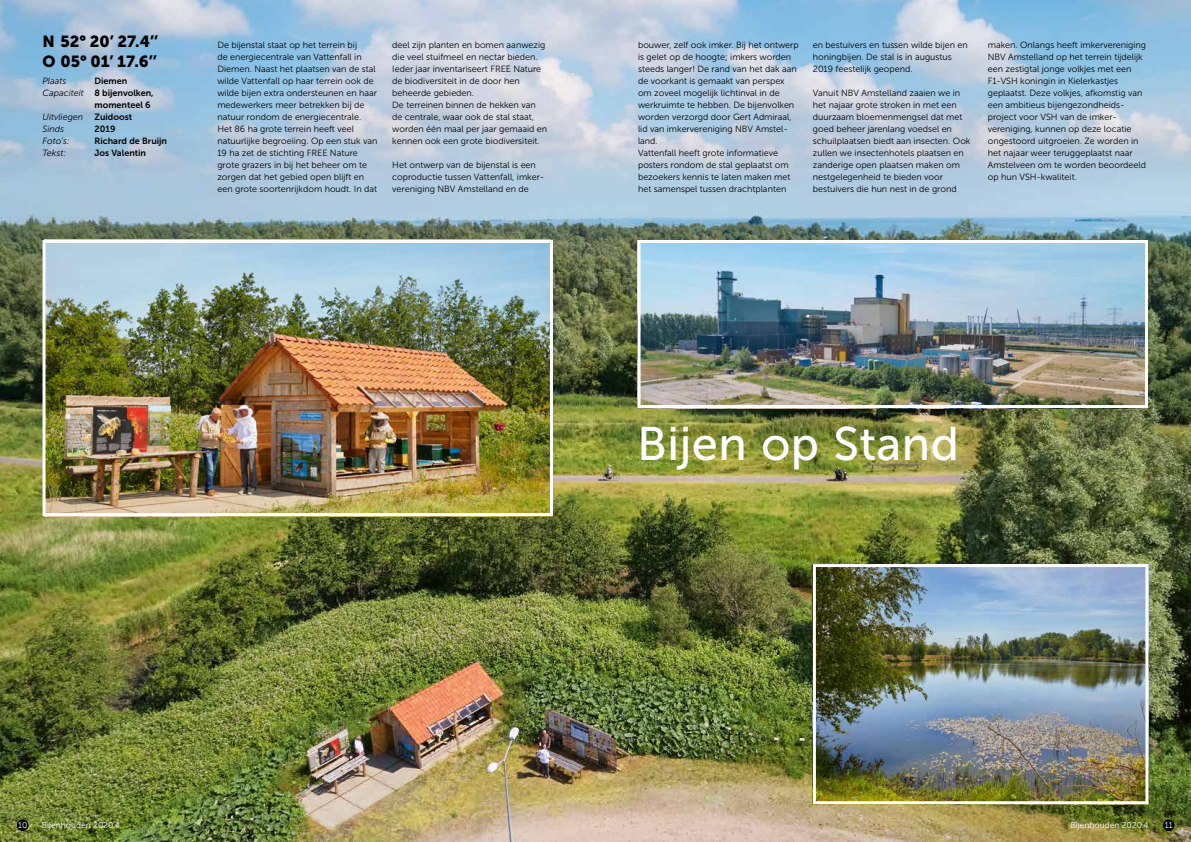
<style>
.page{position:relative;width:1191px;height:842px;background:#fff}
.page>*{position:absolute;margin:0;border:0;box-sizing:border-box;transform-origin:0 0}
.t1{font:47px "Museo Sans 500";letter-spacing:.01em;color:#fff}
.t2{font:16px/20px "Museo Sans 900";color:#000}
.t3{font:9px/12px "Museo Sans 300";color:#000}
.t4{font:9px "Museo Sans 700";color:#000}
.t5{font:italic 9px "Museo Sans 300";color:#000}
.t6{font:8.5px "Museo Sans 300";color:#fff}
.s1{font-family:"Museo Sans 300";font-style:italic}
</style>
<div class="page">
<img style="left:0;top:0;width:1191px;height:842px">
<img style="left:47px;top:244px;width:502px;height:268px">
<div style="left:43px;top:240px;width:510px;height:276px;border:3px solid #fff"></div>
<img style="left:817px;top:568px;width:327px;height:232px">
<div style="left:813px;top:564px;width:335px;height:240px;border:3px solid #fff"></div>
<img style="left:641px;top:244px;width:503px;height:160px">
<div style="left:637px;top:240px;width:511px;height:168px;border:3px solid #fff"></div>
<div style="left:1163px;top:819px;width:11px;height:12px;background:#000;border-radius:50%"></div>
<div style="left:17px;top:819px;width:11px;height:12px;background:#000;border-radius:50%"></div>
<h2 class="t2" style="left:43px;top:32px;width:117px">N 52° 20’ 27.4’’<br>O 05° 01’ 17.6’’</h2>
<p class="t5" style="left:43px;top:76px;width:25px">Plaats</p>
<p class="t4" style="left:95px;top:76px;width:34px">Diemen</p>
<p class="t4" style="left:43px;top:88px;width:113px"><span class="s1">Capaciteit</span> 8 bijenvolken,</p>
<p class="t4" style="left:95px;top:100px;width:58px">momenteel 6</p>
<p class="t5" style="left:43px;top:112px;width:42px">Uitvliegen</p>
<p class="t4" style="left:95px;top:112px;width:39px">Zuidoost</p>
<p class="t5" style="left:43px;top:124px;width:23px">Sinds</p>
<p class="t4" style="left:95px;top:124px;width:22px">2019</p>
<p class="t5" style="left:43px;top:136px;width:29px">Foto’s:</p>
<p class="t4" style="left:95px;top:136px;width:74px">Richard de Bruijn</p>
<p class="t5" style="left:43px;top:148px;width:25px">Tekst:</p>
<p class="t4" style="left:95px;top:148px;width:53px">Jos Valentin</p>
<p class="t3" style="left:217px;top:39px;width:162px">De bijenstal staat op het terrein bij<br>de energiecentrale van Vattenfall in Diemen. Naast het plaatsen van de stal wilde Vattenfall op haar terrein ook de wilde bijen extra ondersteunen en haar medewerkers meer betrekken bij de natuur rondom de energiecentrale.<br>Het 86 ha grote terrein heeft veel natuurlijke begroeiing. Op een stuk van 19 ha zet de stichting FREE Nature grote grazers in bij het beheer om te zorgen dat het gebied open blijft en een grote soortenrijkdom houdt. In dat</p>
<p class="t3" style="left:392px;top:39px;width:156px">deel zijn planten en bomen aanwezig die veel stuifmeel en nectar bieden.<br>Ieder jaar inventariseert FREE Nature de biodiversiteit in de door hen beheerde gebieden.<br>De terreinen binnen de hekken van de centrale, waar ook de stal staat, worden één maal per jaar gemaaid en kennen ook een grote biodiversiteit.</p>
<p class="t3" style="left:392px;top:159px;width:153px">Het ontwerp van de bijenstal is een coproductie tussen Vattenfall, imker&shy;vereniging NBV Amstelland en de</p>
<p class="t3" style="left:638px;top:39px;width:162px">bouwer, zelf ook imker. Bij het ontwerp is gelet op de hoogte; imkers worden steeds langer! De rand van het dak aan de voorkant is gemaakt van perspex om zoveel mogelijk lichtinval in de werkruimte te hebben. De bijenvolken worden verzorgd door Gert Admiraal, lid van imkervereniging NBV Amstel&shy;land.<br>Vattenfall heeft grote informatieve posters rondom de stal geplaatst om bezoekers kennis te laten maken met het samenspel tussen drachtplanten</p>
<p class="t3" style="left:813px;top:39px;width:156px">en bestuivers en tussen wilde bijen en honingbijen. De stal is in augustus<br>2019 feestelijk geopend.</p>
<p class="t3" style="left:813px;top:87px;width:159px">Vanuit NBV Amstelland zaaien we in het najaar grote stroken in met een duurzaam bloemenmengsel dat met goed beheer jarenlang voedsel en schuilplaatsen biedt aan insecten. Ook zullen we insectenhotels plaatsen en zanderige open plaatsen maken om nestgelegenheid te bieden voor bestuivers die hun nest in de grond</p>
<p class="t3" style="left:987px;top:39px;width:160px">maken. Onlangs heeft imkervereniging NBV Amstelland op het terrein tijdelijk een zestigtal jonge volkjes met een F1-VSH koningin in Kielerkastjes geplaatst. Deze volkjes, afkomstig van een ambitieus bijengezondheids&shy;project voor VSH van de imker&shy;vereniging, kunnen op deze locatie ongestoord uitgroeien. Ze worden in het najaar weer teruggeplaatst naar Amstelveen om te worden beoordeeld op hun VSH-kwaliteit.</p>
<h1 class="t1" style="left:637px;top:418px;width:323px">Bijen op Stand</h1>
<p class="t6" style="left:18px;top:820px;width:11px">10</p>
<p class="t6" style="left:42px;top:820px;width:80px">Bijenhouden 2020.4</p>
<p class="t6" style="left:1070px;top:820px;width:80px">Bijenhouden 2020.4</p>
<p class="t6" style="left:1164px;top:820px;width:9px">11</p>
</div>
